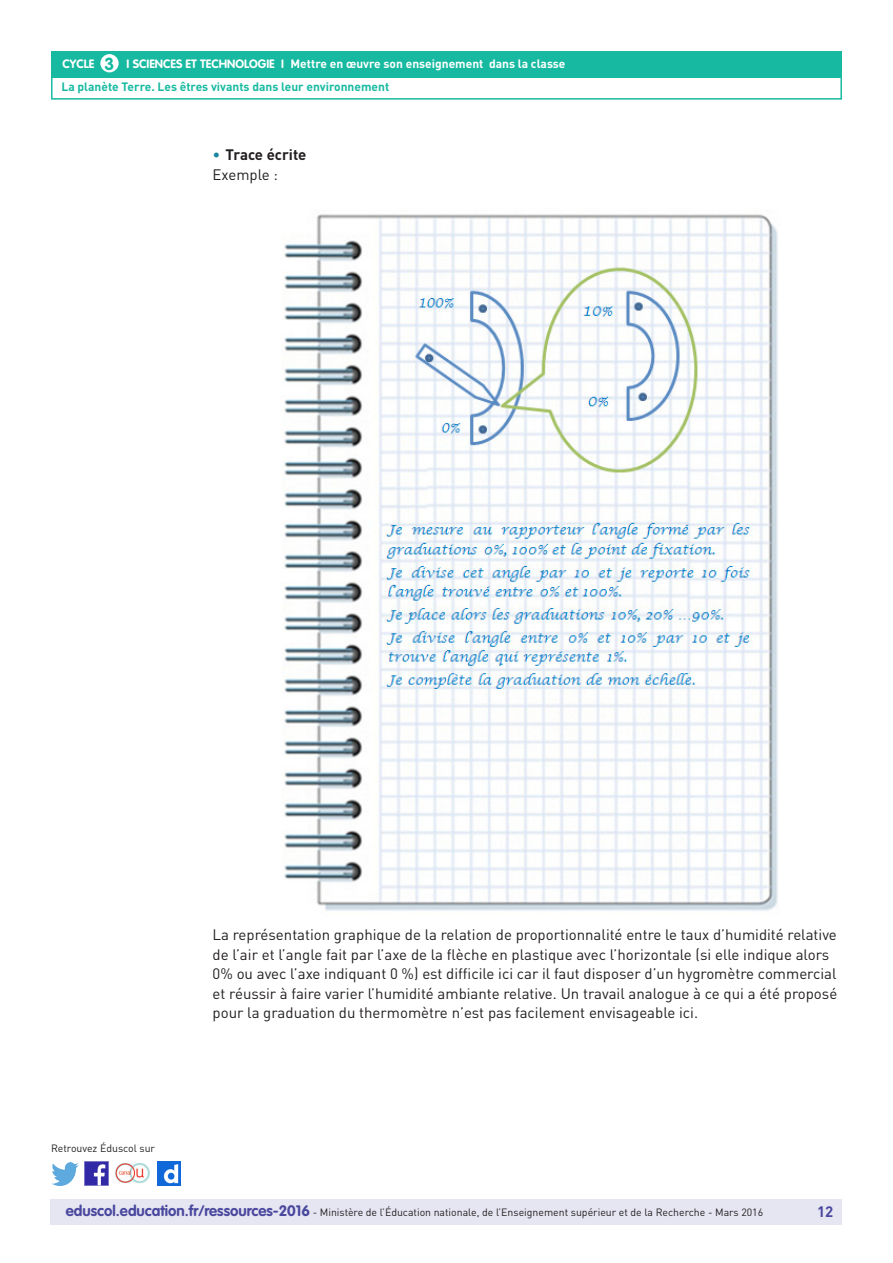
<style>
.page{position:relative;width:893px;height:1263px;background:#fff}
.page>*{position:absolute;margin:0;border:0;box-sizing:border-box;transform-origin:0 0}
.t1{font:700 17.25px "VAG Rounded Std";color:#17baa1}
._06_Texte_courant{font:15px/19.5px "DIN Pro";color:#231f20}
._08_Liste_à_puces_ni{font:700 15px "DIN Pro";color:#231f20}
.t2{font:700 15px "DIN Pro";color:#4a489e}
.t3{font:700 12px "DIN Pro";color:#17baa1}
.t4{font:700 12px "DIN Pro";color:#fff}
.t5{font:700 12px "VAG Rounded Std";color:#fff}
.t6{font:10.5px "DIN Pro";color:#231f20}
.s1{font-weight:400;color:#16879f}
.s2{font-family:"VAG Rounded Std";font-weight:700;font-size:15px;color:#4a489e}
</style>
<div class="page">
<div style="left:50px;top:1199px;width:791px;height:26px;background:#e6e5f2"></div>
<div style="left:51px;top:51px;width:791px;height:27px;background:#17baa1"></div>
<div style="left:100px;top:54px;width:19px;height:18px;background:#fff;border-radius:50%"></div>
<div style="left:51px;top:75px;width:791px;height:25px;border:2px solid #17baa1"></div>
<img style="left:85px;top:1162px;width:23px;height:23px">
<img style="left:51px;top:1163px;width:28px;height:22px">
<img style="left:158px;top:1162px;width:22px;height:23px">
<img style="left:115px;top:1163px;width:35px;height:21px">
<img style="left:284px;top:214px;width:494px;height:697px">
<p class="t1" style="left:105px;top:53px;width:11px">3</p>
<p class="t4" style="left:291px;top:56px;width:276px">Mettre en œuvre son enseignement dans la classe</p>
<p class="t3" style="left:61px;top:79px;width:329px">La planète Terre. Les êtres vivants dans leur environnement</p>
<p class="t5" style="left:63px;top:57px;width:33px">CYCLE</p>
<p class="t5" style="left:127px;top:57px;width:159px">I SCIENCES ET TECHNOLOGIE I</p>
<p class="_08_Liste_à_puces_ni" style="left:213px;top:145px;width:95px"><span class="s1">•</span> Trace écrite</p>
<p class="_06_Texte_courant" style="left:213px;top:164px;width:67px">Exemple :</p>
<p class="t6" style="left:51px;top:1141px;width:106px">Retrouvez Éduscol sur</p>
<p class="_06_Texte_courant" style="left:213px;top:925px;width:626px">La représentation graphique de la relation de proportionnalité entre le taux d’humidité relative de l’air et l’angle fait par l’axe de la flèche en plastique avec l’horizontale (si elle indique alors 0% ou avec l’axe indiquant 0 %) est difficile ici car il faut disposer d’un hygromètre commercial et réussir à faire varier l’humidité ambiante relative. Un travail analogue à ce qui a été proposé pour la graduation du thermomètre n’est pas facilement envisageable ici.</p>
<p class="t6" style="left:66px;top:1205px;width:699px"><span class="s2">eduscol.education.fr/ressources-2016</span> - Ministère de l’Éducation nationale, de l’Enseignement supérieur et de la Recherche - Mars 2016</p>
<p class="t2" style="left:817px;top:1201px;width:18px">12</p>
</div>
